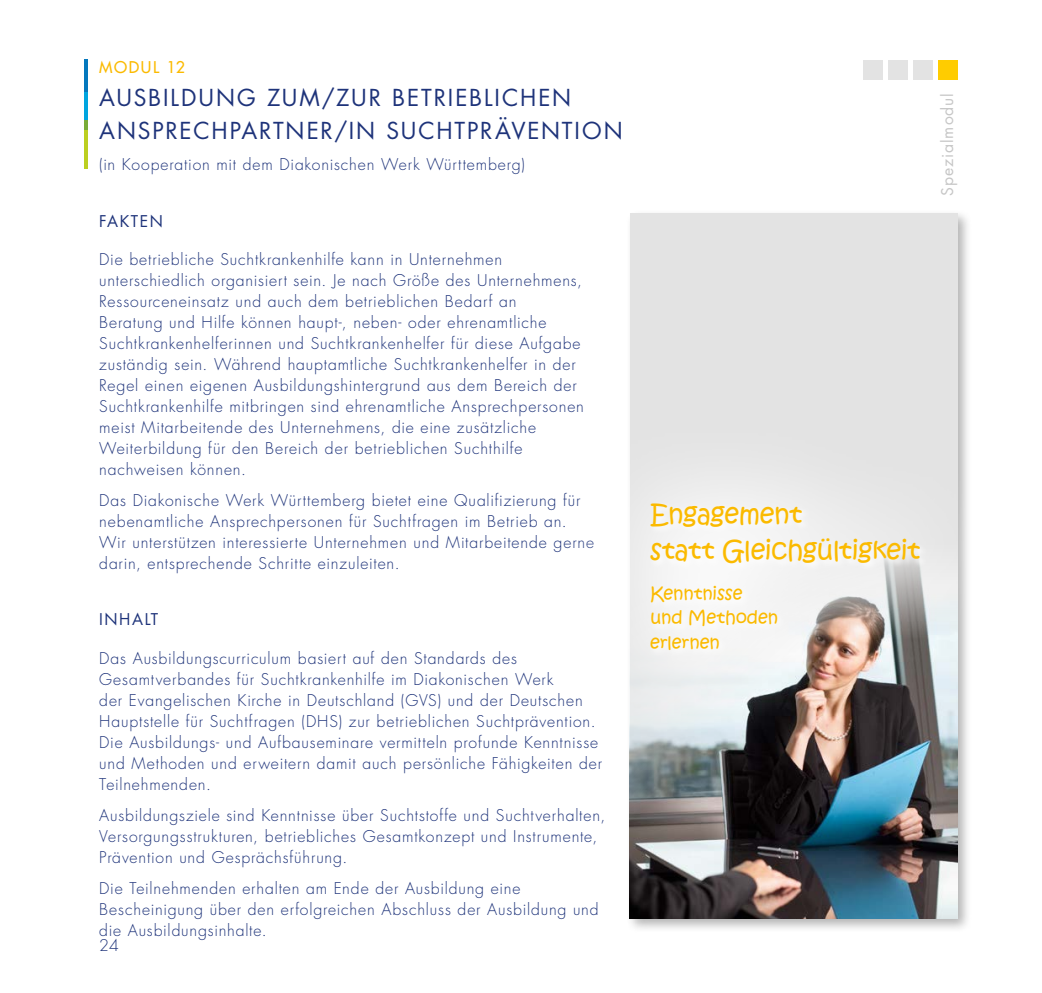
<style>
.page{position:relative;width:1042px;height:993px;background:#fff}
.page>*{position:absolute;margin:0;border:0;box-sizing:border-box;transform-origin:0 0}
.t1{font:26.25px/36.8px "Kristen ITC";letter-spacing:-.015em;color:#fbba00}
.H3_Titel_book{font:22.75px "Futura Std";letter-spacing:.08em;color:#1e337a}
.t2{font:17.5px/24.5px "Kristen ITC";letter-spacing:-.005em;color:#fbba00}
.P_Text{font:300 15.75px/21px "Futura Std";letter-spacing:.055em;color:#1e337a}
.P_Text_heavy{font:300 15.75px "Futura Std";letter-spacing:.05em;color:#1e337a}
.H4_Überschift{font:15.75px "Futura Std";letter-spacing:.1em;color:#1e337a}
.t3{font:15.75px "Futura Std";letter-spacing:.055em;color:#c6c6c6}
.H3_Titel_book-2{font:500 15.75px "Futura Std";letter-spacing:.1em;color:#fbba00}
</style>
<div class="page">
<div style="left:626px;top:208px;width:346px;height:725px;background:#000;opacity:.3"></div>
<div style="left:630px;top:213px;width:327px;height:705px;background:#e3e3e3"></div>
<img style="left:629px;top:740px;width:328px;height:178px">
<hr style="left:84px;top:60px;width:4px;height:32px;background:#0578bd">
<hr style="left:84px;top:120px;width:4px;height:10px;background:#79ac38">
<hr style="left:84px;top:92px;width:4px;height:28px;background:#00a5df">
<hr style="left:84px;top:130px;width:4px;height:39px;background:#bccf21">
<svg style="left:626px;top:412px;width:346px;height:328px"></svg>
<div style="left:938px;top:60px;width:19px;height:19px;background:#fc0"></div>
<div style="left:913px;top:60px;width:20px;height:19px;background:#e3e3e3"></div>
<div style="left:888px;top:60px;width:20px;height:19px;background:#e3e3e3"></div>
<div style="left:863px;top:60px;width:20px;height:19px;background:#e3e3e3"></div>
<h3 class="H3_Titel_book-2" style="left:99px;top:57px;width:87px">MODUL 12</h3>
<h3 class="H3_Titel_book" style="left:99px;top:83px;width:473px">AUSBILDUNG ZUM/ZUR BETRIEBLICHEN</h3>
<h3 class="H3_Titel_book" style="left:99px;top:116px;width:525px">ANSPRECHPARTNER/IN SUCHTPRÄVENTION</h3>
<p class="P_Text_heavy" style="left:99px;top:155px;width:427px">(in Kooperation mit dem Diakonischen Werk Württemberg)</p>
<h4 class="H4_Überschift" style="left:99px;top:210px;width:65px">FAKTEN</h4>
<p class="P_Text" style="left:99px;top:249px;width:486px">Die betriebliche Suchtkrankenhilfe kann in Unternehmen unterschiedlich organisiert sein. Je nach Größe des Unternehmens, Ressourceneinsatz und auch dem betrieblichen Bedarf an<br>Beratung und Hilfe können haupt-, neben- oder ehrenamtliche Suchtkrankenhelferinnen und Suchtkrankenhelfer für diese Aufgabe zuständig sein. Während hauptamtliche Suchtkrankenhelfer in der Regel einen eigenen Ausbildungshintergrund aus dem Bereich der Suchtkrankenhilfe mitbringen sind ehrenamtliche Ansprechpersonen meist Mitarbeitende des Unternehmens, die eine zusätzliche Weiterbildung für den Bereich der betrieblichen Suchthilfe nachweisen können.</p>
<p class="P_Text" style="left:99px;top:490px;width:496px">Das Diakonische Werk Württemberg bietet eine Qualifizierung für nebenamtliche Ansprechpersonen für Suchtfragen im Betrieb an.<br>Wir unterstützen interessierte Unternehmen und Mitarbeitende gerne darin, entsprechende Schritte einzuleiten.</p>
<h4 class="H4_Überschift" style="left:99px;top:609px;width:61px">INHALT</h4>
<p class="P_Text" style="left:99px;top:647px;width:504px">Das Ausbildungscurriculum basiert auf den Standards des Gesamtverbandes für Suchtkrankenhilfe im Diakonischen Werk<br>der Evangelischen Kirche in Deutschland (GVS) und der Deutschen Hauptstelle für Suchtfragen (DHS) zur betrieblichen Suchtprävention.<br>Die Ausbildungs- und Aufbauseminare vermitteln profunde Kenntnisse und Methoden und erweitern damit auch persönliche Fähigkeiten der Teilnehmenden.</p>
<p class="P_Text" style="left:99px;top:804px;width:507px">Ausbildungsziele sind Kenntnisse über Suchtstoffe und Suchtverhalten,<br>Versorgungsstrukturen, betriebliches Gesamtkonzept und Instrumente,<br>Prävention und Gesprächsführung.</p>
<p class="P_Text" style="left:99px;top:877px;width:501px">Die Teilnehmenden erhalten am Ende der Ausbildung eine<br>Bescheinigung über den erfolgreichen Abschluss der Ausbildung und die Ausbildungsinhalte.</p>
<p class="t3" style="left:937px;top:196px;width:104px;rotate:-90deg">Spezialmodul</p>
<h1 class="t1" style="left:650px;top:496px;width:272px">Engagement<br>statt Gleichgültigkeit</h1>
<p class="t2" style="left:650px;top:581px;width:130px">Kenntnisse und Methoden erlernen</p>
</div>
